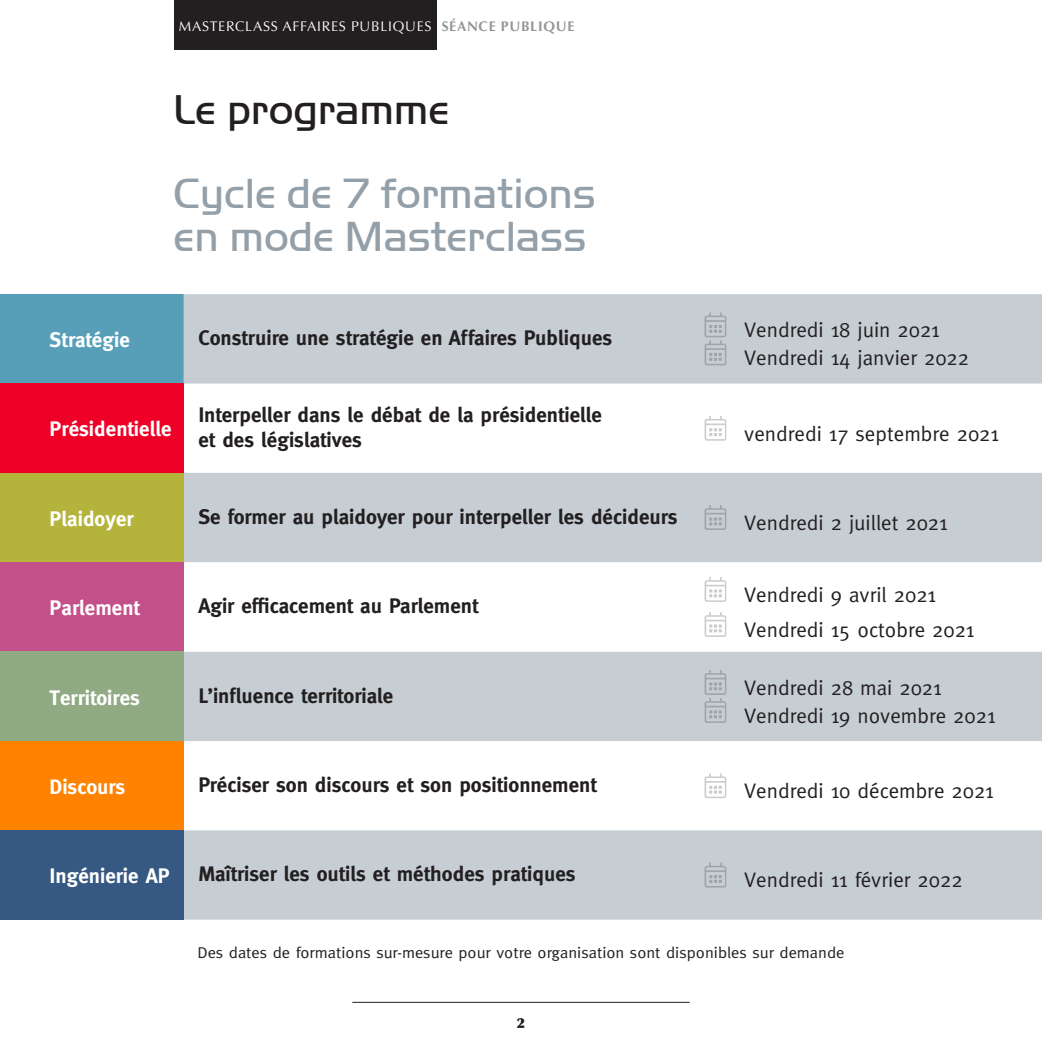
<style>
.page{position:relative;width:1042px;height:1042px;background:#fff}
.page>*{position:absolute;margin:0;border:0;box-sizing:border-box;transform-origin:0 0}
.t1{font:43.75px/43.8px "Handel Got D Ligh";color:#94a0a9}
.t2{font:43.75px "Handel Got D Ligh";color:#231f20}
.t3{font:700 21px/25.2px "Meta";color:#231f20}
.t4{font:21px/28px "Meta";color:#231f20}
.t5{font:700 21px "Meta";color:#fff}
.t6{font:15.75px "Meta";color:#231f20;scale:1.05 1}
.t7{font:14px "Optima";letter-spacing:.05em;color:#fff}
.t8{font:900 14px "Optima";color:#231f20}
.s1{font-weight:700;color:#939598}
</style>
<div class="page">
<div style="left:174px;top:0;width:263px;height:50px;background:#231f20"></div>
<hr style="left:352px;top:1002px;width:338px;height:1px;background:#231f20">
<div style="left:0;top:294px;width:184px;height:89px;background:#579fb9"></div>
<svg style="left:184px;top:294px;width:858px;height:625px;fill:#c6ced3"></svg>
<div style="left:0;top:383px;width:184px;height:90px;background:#ef0027"></div>
<div style="left:0;top:473px;width:184px;height:89px;background:#b4b43c"></div>
<div style="left:0;top:562px;width:184px;height:90px;background:#c4508a"></div>
<div style="left:0;top:652px;width:184px;height:89px;background:#90ab84"></div>
<div style="left:0;top:741px;width:184px;height:89px;background:#ff8200"></div>
<div style="left:0;top:830px;width:184px;height:89px;background:#365983"></div>
<svg style="left:704px;top:312px;width:22px;height:53px"></svg>
<svg style="left:704px;top:416px;width:22px;height:25px"></svg>
<svg style="left:704px;top:505px;width:22px;height:25px"></svg>
<svg style="left:704px;top:577px;width:22px;height:25px"></svg>
<svg style="left:704px;top:612px;width:22px;height:25px"></svg>
<svg style="left:704px;top:670px;width:22px;height:53px"></svg>
<svg style="left:704px;top:773px;width:22px;height:25px"></svg>
<svg style="left:704px;top:862px;width:22px;height:25px"></svg>
<p class="t7" style="left:179px;top:18px;width:397px">MASTERCLASS AFFAIRES PUBLIQUES <span class="s1">SÉANCE PUBLIQUE</span></p>
<h1 class="t2" style="left:174px;top:85px;width:277px">Le programme</h1>
<h1 class="t1" style="left:174px;top:170px;width:424px">Cycle de 7 formations en mode Masterclass</h1>
<p class="t5" style="left:50px;top:328px;width:82px">Stratégie</p>
<p class="t3" style="left:198px;top:325px;width:415px">Construire une stratégie en Affaires Publiques</p>
<p class="t4" style="left:744px;top:316px;width:226px">Vendredi 18 juin 2021<br>Vendredi 14 janvier 2022</p>
<p class="t5" style="left:50px;top:417px;width:123px">Présidentielle</p>
<p class="t3" style="left:198px;top:402px;width:405px">Interpeller dans le débat de la présidentielle et des législatives</p>
<p class="t4" style="left:744px;top:419px;width:256px">vendredi 17 septembre 2021</p>
<p class="t5" style="left:50px;top:506px;width:86px">Plaidoyer</p>
<p class="t3" style="left:198px;top:504px;width:481px">Se former au plaidoyer pour interpeller les décideurs</p>
<p class="t4" style="left:744px;top:508px;width:205px">Vendredi 2 juillet 2021</p>
<p class="t5" style="left:50px;top:596px;width:92px">Parlement</p>
<p class="t3" style="left:198px;top:593px;width:281px">Agir efficacement au Parlement</p>
<p class="t4" style="left:744px;top:577px;width:232px;line-height:35px">Vendredi 9 avril 2021<br>Vendredi 15 octobre 2021</p>
<p class="t5" style="left:50px;top:685px;width:92px">Territoires</p>
<p class="t3" style="left:198px;top:683px;width:196px">L’influence territoriale</p>
<p class="t4" style="left:744px;top:673px;width:253px">Vendredi 28 mai 2021<br>Vendredi 19 novembre 2021</p>
<p class="t5" style="left:50px;top:774px;width:77px">Discours</p>
<p class="t3" style="left:198px;top:772px;width:400px">Préciser son discours et son positionnement</p>
<p class="t4" style="left:744px;top:776px;width:251px">Vendredi 10 décembre 2021</p>
<p class="t5" style="left:50px;top:864px;width:122px">Ingénierie AP</p>
<p class="t3" style="left:198px;top:861px;width:379px">Maîtriser les outils et méthodes pratiques</p>
<p class="t4" style="left:744px;top:866px;width:220px">Vendredi 11 février 2022</p>
<p class="t6" style="left:197px;top:944px;width:618px">Des dates de formations sur-mesure pour votre organisation sont disponibles sur demande</p>
<p class="t8" style="left:517px;top:1014px;width:10px">2</p>
</div>
